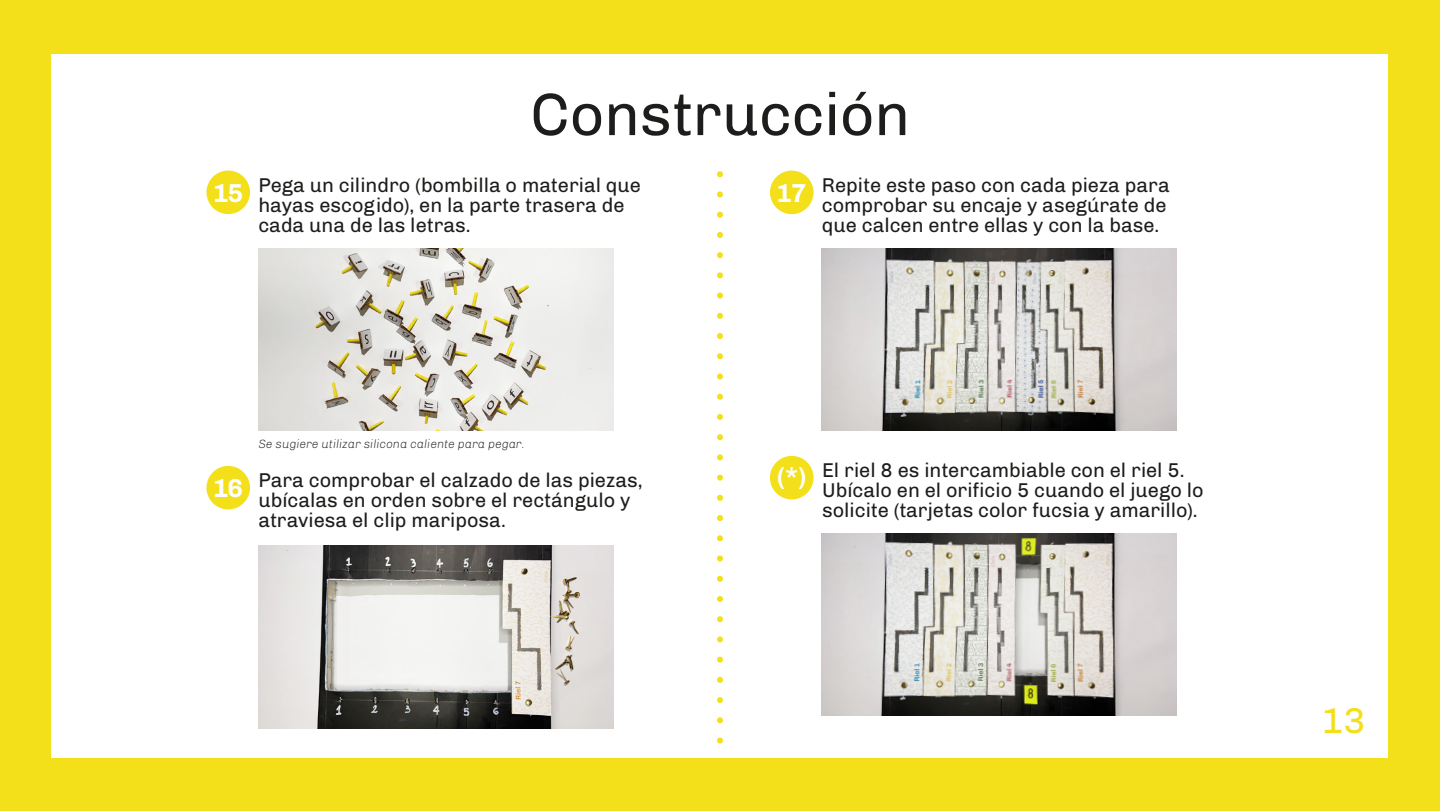
<style>
.page{position:relative;width:1440px;height:811px;background:#fff}
.page>*{position:absolute;margin:0;border:0;box-sizing:border-box;transform-origin:0 0}
.t1{font:60px "Chivo";color:#1d1d1b}
.t2{font:36px "Chivo";color:#f3df1a}
.t3{font:700 26px "Chivo";color:#fff}
.t4{font:20px/20px "Chivo";color:#1d1d1b}
.t5{font:italic 100 12px "Chivo";color:#1d1d1b}
.s1{font-weight:700;font-size:26px;color:#fff}
</style>
<div class="page">
<div style="left:0;top:0;width:1440px;height:810px;background:#f3df1a"></div>
<div style="left:52px;top:54px;width:1336px;height:702px;background:#fff"></div>
<svg style="left:717px;top:174px;width:6px;height:570px"></svg>
<div style="left:206px;top:170px;width:44px;height:44px;background:#f3df1a;border-radius:50%"></div>
<div style="left:206px;top:465px;width:44px;height:44px;background:#f3df1a;border-radius:50%"></div>
<div style="left:770px;top:170px;width:44px;height:44px;background:#f3df1a;border-radius:50%"></div>
<div style="left:770px;top:455px;width:44px;height:44px;background:#f3df1a;border-radius:50%"></div>
<img style="left:258px;top:545px;width:355px;height:182px">
<img style="left:822px;top:248px;width:355px;height:182px">
<img style="left:822px;top:533px;width:355px;height:182px">
<img style="left:258px;top:248px;width:356px;height:182px">
<h1 class="t1" style="left:530px;top:69px;width:381px">Construcción</h1>
<p class="t4" style="left:258px;top:174px;width:384px;text-indent:-45px"><span class="s1">15</span> Pega un cilindro (bombilla o material que hayas escogido), en la parte trasera de cada una de las letras.</p>
<p class="t5" style="left:258px;top:434px;width:268px">Se sugiere utilizar silicona caliente para pegar.</p>
<p class="t4" style="left:258px;top:469px;width:386px;text-indent:-45px"><span class="s1">16</span> Para comprobar el calzado de las piezas, ubícalas en orden sobre el rectángulo y atraviesa el clip mariposa.</p>
<h3 class="t3" style="left:777px;top:172px;width:32px">17</h3>
<p class="t4" style="left:822px;top:174px;width:349px">Repite este paso con cada pieza para comprobar su encaje y asegúrate de que calcen entre ellas y con la base.</p>
<h3 class="t3" style="left:777px;top:455px;width:30px">(*)</h3>
<p class="t4" style="left:822px;top:459px;width:383px">El riel 8 es intercambiable con el riel 5.<br>Ubícalo en el orificio 5 cuando el juego lo solicite (tarjetas color fucsia y amarillo).</p>
<h2 class="t2" style="left:1321px;top:692px;width:46px">13</h2>
</div>
